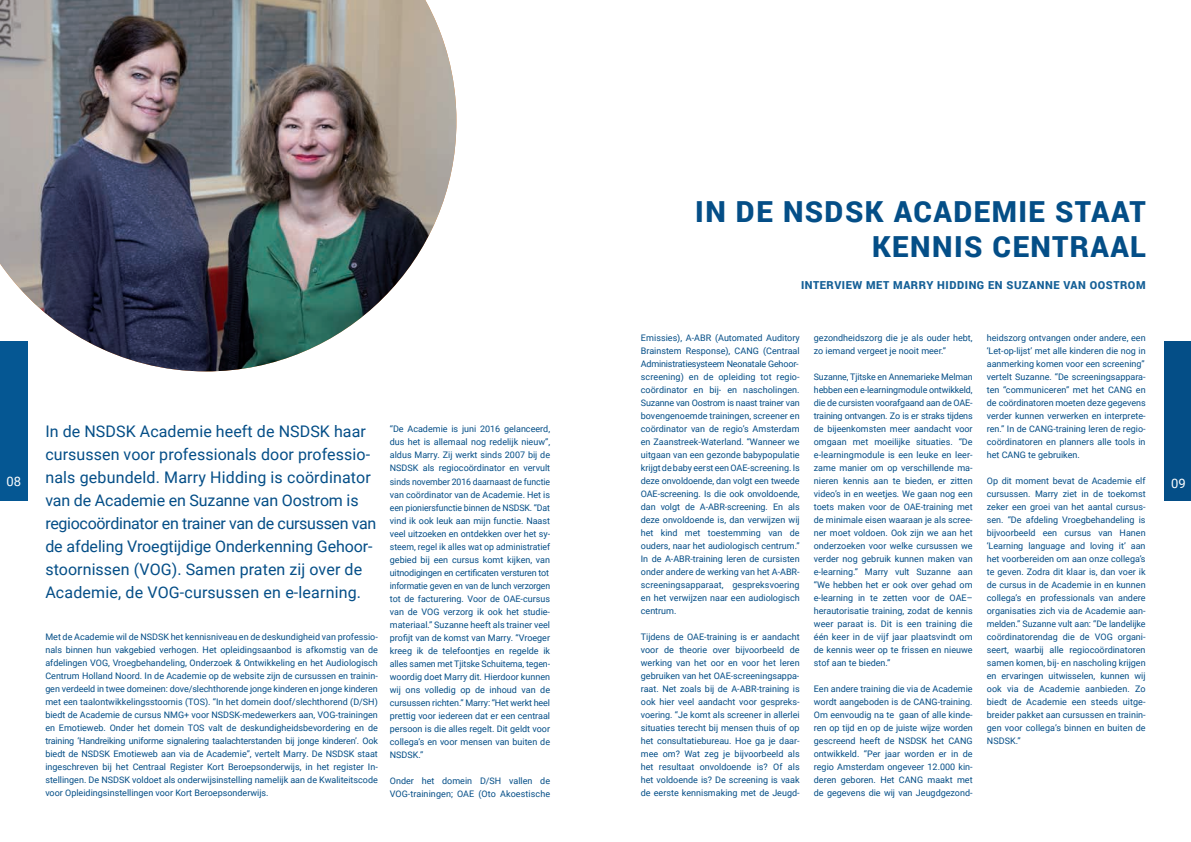
<style>
.page{position:relative;width:1191px;height:842px;background:#fff}
.page>*{position:absolute;margin:0;border:0;box-sizing:border-box;transform-origin:0 0}
.t1{font:900 29px/35px "Roboto";letter-spacing:.05em;color:#044e87;text-align:right}
.t2{font:16px/23px "Roboto";letter-spacing:.005em;color:#044e87}
.t3{font:13px "Roboto";color:#fff}
.t4{font:900 11px "Roboto";letter-spacing:.05em;color:#156097}
.t5{font:9px/13px "Roboto";color:#044e87;text-align:justify}
</style>
<div class="page">
<img style="left:0;top:0;width:456px;height:371px">
<div style="left:0;top:342px;width:28px;height:159px;background:#055793"></div>
<div style="left:1164px;top:342px;width:27px;height:159px;background:#044e87"></div>
<h3 class="t3" style="left:7px;top:472px;width:16px">08</h3>
<p class="t2" style="left:45px;top:419px;width:332px">In de NSDSK Academie heeft de NSDSK haar cursussen voor professionals door professio&shy;nals gebundeld. Marry Hidding is coördinator van de Academie en Suzanne van Oostrom is regiocoördinator en trainer van de cursussen van de afdeling Vroegtijdige Onderkenning Gehoor&shy;stoornissen (VOG). Samen praten zij over de Academie, de VOG-cursussen en e-learning.</p>
<p class="t5" style="left:45px;top:630px;width:334px">Met de Academie wil de NSDSK het kennisniveau en de deskundigheid van professio&shy;nals binnen hun vakgebied verhogen. Het opleidingsaanbod is afkomstig van de afdelingen VOG, Vroegbehandeling, Onderzoek &amp; Ontwikkeling en het Audiologisch Centrum Holland Noord. In de Academie op de website zijn de cursussen en trainin&shy;gen verdeeld in twee domeinen: dove/slechthorende jonge kinderen en jonge kinderen met een taalontwikkelingsstoornis (TOS). “In het domein doof/slechthorend (D/SH) biedt de Academie de cursus NMG+ voor NSDSK-medewerkers aan, VOG-trainingen en Emotieweb. Onder het domein TOS valt de deskundigheidsbevordering en de training ‘Handreiking uniforme signalering taalachterstanden bij jonge kinderen’. Ook biedt de NSDSK Emotieweb aan via de Academie”, vertelt Marry. De NSDSK staat ingeschreven bij het Centraal Register Kort Beroepsonderwijs, in het register In&shy;stellingen. De NSDSK voldoet als onderwijsinstelling namelijk aan de Kwaliteitscode voor Opleidingsinstellingen voor Kort Beroepsonderwijs.</p>
<p class="t5" style="left:390px;top:422px;width:162px">“De Academie is juni 2016 gelanceerd, dus het is allemaal nog redelijk nieuw”, aldus Marry. Zij werkt sinds 2007 bij de NSDSK als regiocoördinator en vervult sinds november 2016 daarnaast de functie van coördinator van de Academie. Het is een pioniersfunctie binnen de NSDSK. “Dat vind ik ook leuk aan mijn functie. Naast veel uitzoeken en ontdekken over het sy&shy;steem, regel ik alles wat op administratief gebied bij een cursus komt kijken, van uitnodigingen en certificaten versturen tot informatie geven en van de lunch verzorgen tot de facturering. Voor de OAE-cursus van de VOG verzorg ik ook het studie&shy;materiaal.” Suzanne heeft als trainer veel profijt van de komst van Marry. “Vroeger kreeg ik de telefoontjes en regelde ik alles samen met Tjitske Schuitema, tegen&shy;woordig doet Marry dit. Hierdoor kunnen wij ons volledig op de inhoud van de cursussen richten.” Marry: “Het werkt heel prettig voor iedereen dat er een centraal persoon is die alles regelt. Dit geldt voor collega’s en voor mensen van buiten de NSDSK.”</p>
<p class="t5" style="left:390px;top:773px;width:162px">Onder het domein D/SH vallen de<br>VOG-trainingen; OAE (Oto Akoestische</p>
<h1 class="t1" style="left:695px;top:193px;width:452px">IN DE NSDSK ACADEMIE STAAT<br>KENNIS CENTRAAL</h1>
<p class="t4" style="left:801px;top:278px;width:346px">INTERVIEW MET MARRY HIDDING EN SUZANNE VAN OOSTROM</p>
<p class="t5" style="left:641px;top:331px;width:160px">Emissies), A-ABR (Automated Auditory Brainstem Response), CANG (Centraal Administratiesysteem Neonatale Gehoor&shy;screening) en de opleiding tot regio&shy;coördinator en bij- en nascholingen.<br>Suzanne van Oostrom is naast trainer van bovengenoemde trainingen, screener en coördinator van de regio’s Amsterdam en Zaanstreek-Waterland. “Wanneer we uitgaan van een gezonde babypopulatie krijgt de baby eerst een OAE-screening. Is deze onvoldoende, dan volgt een tweede OAE-screening. Is die ook onvoldoende, dan volgt de A-ABR-screening. En als deze onvoldoende is, dan verwijzen wij het kind met toestemming van de ouders, naar het audiologisch centrum.” In de A-ABR-training leren de cursisten onder andere de werking van het A-ABR&shy;screeningsapparaat, gespreksvoering en het verwijzen naar een audiologisch centrum.</p>
<p class="t5" style="left:641px;top:630px;width:160px">Tijdens de OAE-training is er aandacht voor de theorie over bijvoorbeeld de werking van het oor en voor het leren gebruiken van het OAE-screeningsappa&shy;raat. Net zoals bij de A-ABR-training is ook hier veel aandacht voor gespreks&shy;voering. “Je komt als screener in allerlei situaties terecht bij mensen thuis of op het consultatiebureau. Hoe ga je daar&shy;mee om? Wat zeg je bijvoorbeeld als het resultaat onvoldoende is? Of als het voldoende is? De screening is vaak de eerste kennismaking met de Jeugd-</p>
<p class="t5" style="left:814px;top:331px;width:160px">gezondheidszorg die je als ouder hebt, zo iemand vergeet je nooit meer.”</p>
<p class="t5" style="left:814px;top:370px;width:160px">Suzanne, Tjitske en Annemarieke Melman hebben een e-learningmodule ontwikkeld, die de cursisten voorafgaand aan de OAE&shy;training ontvangen. Zo is er straks tijdens de bijeenkomsten meer aandacht voor omgaan met moeilijke situaties. “De e-learningmodule is een leuke en leer&shy;zame manier om op verschillende ma&shy;nieren kennis aan te bieden, er zitten video’s in en weetjes. We gaan nog een toets maken voor de OAE-training met de minimale eisen waaraan je als scree&shy;ner moet voldoen. Ook zijn we aan het onderzoeken voor welke cursussen we verder nog gebruik kunnen maken van e-learning.” Marry vult Suzanne aan “We hebben het er ook over gehad om e-learning in te zetten voor de OAE– herautorisatie training, zodat de kennis weer paraat is. Dit is een training die één keer in de vijf jaar plaatsvindt om de kennis weer op te frissen en nieuwe stof aan te bieden.”</p>
<p class="t5" style="left:814px;top:682px;width:160px">Een andere training die via de Academie wordt aangeboden is de CANG-training.<br>Om eenvoudig na te gaan of alle kinde&shy;ren op tijd en op de juiste wijze worden gescreend heeft de NSDSK het CANG ontwikkeld. “Per jaar worden er in de regio Amsterdam ongeveer 12.000 kin&shy;deren geboren. Het CANG maakt met de gegevens die wij van Jeugdgezond-</p>
<p class="t5" style="left:986px;top:331px;width:160px">heidszorg ontvangen onder andere, een ‘Let-op-lijst’ met alle kinderen die nog in aanmerking komen voor een screening” vertelt Suzanne. “De screeningsappara&shy;ten “communiceren” met het CANG en de coördinatoren moeten deze gegevens verder kunnen verwerken en interprete&shy;ren.” In de CANG-training leren de regio&shy;coördinatoren en planners alle tools in het CANG te gebruiken.</p>
<p class="t5" style="left:986px;top:474px;width:160px">Op dit moment bevat de Academie elf cursussen. Marry ziet in de toekomst zeker een groei van het aantal cursus&shy;sen. “De afdeling Vroegbehandeling is bijvoorbeeld een cursus van Hanen ‘Learning language and loving it’ aan het voorbereiden om aan onze collega’s te geven. Zodra dit klaar is, dan voer ik de cursus in de Academie in en kunnen collega’s en professionals van andere organisaties zich via de Academie aan&shy;melden.” Suzanne vult aan: “De landelijke coördinatorendag die de VOG organi&shy;seert, waarbij alle regiocoördinatoren samen komen, bij- en nascholing krijgen en ervaringen uitwisselen, kunnen wij ook via de Academie aanbieden. Zo biedt de Academie een steeds uitge&shy;breider pakket aan cursussen en trainin&shy;gen voor collega’s binnen en buiten de NSDSK.”</p>
<h3 class="t3" style="left:1171px;top:474px;width:16px">09</h3>
</div>
